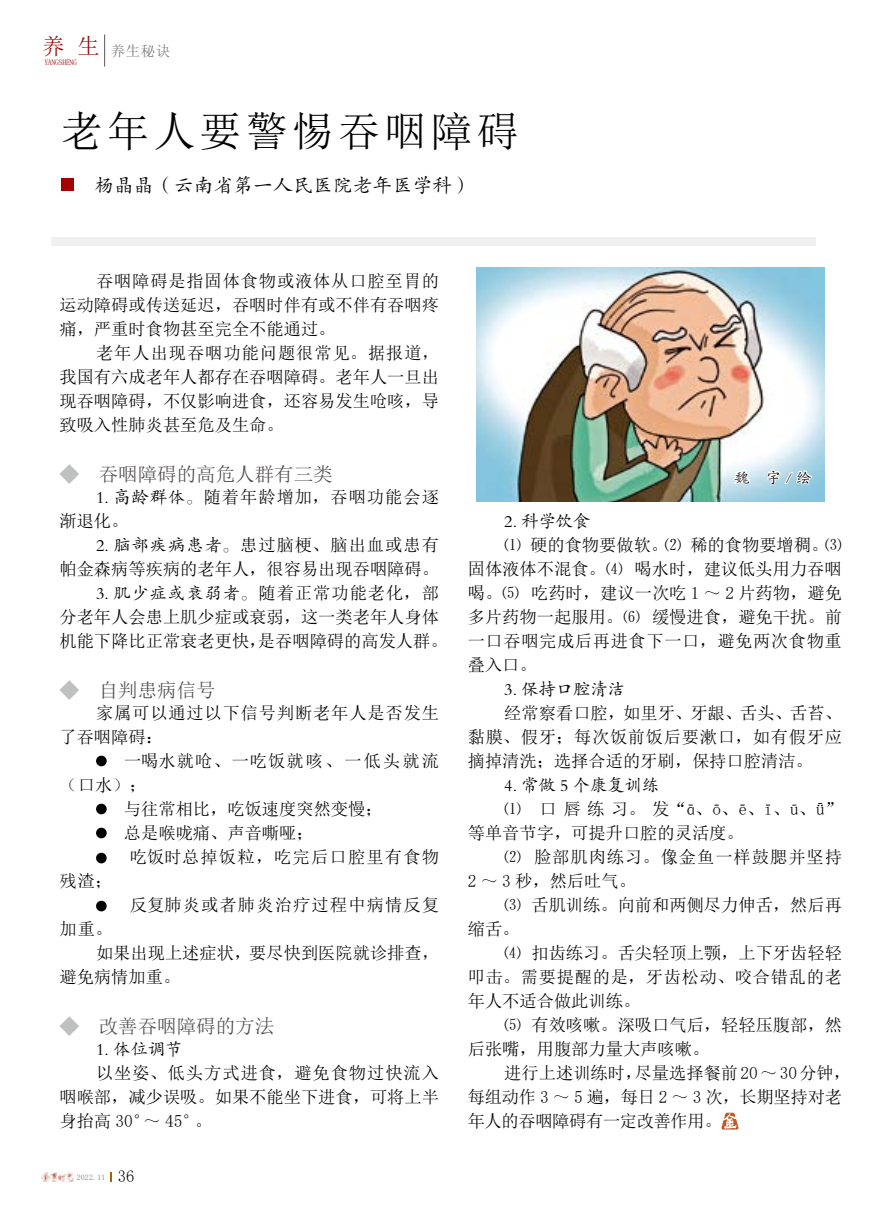
<style>
.page{position:relative;width:893px;height:1212px;background:#fff}
.page>*{position:absolute;margin:0;border:0;box-sizing:border-box;transform-origin:0 0}
.t1{font:42px "Sim Sun";letter-spacing:.1em;color:#000}
.t2{font:22.2px "Sim Sun";color:#9b0000}
.t3{font:19.5px "Sim Sun";color:#4c4948}
.t4{font:19.5px "FZKTK GBK1 0";letter-spacing:.02em;color:#000}
.t5{font:17.25px/24px "Sim Sun";color:#000;text-align:justify}
.t6{font:17.25px/24px "Sim Sun";letter-spacing:.06em;color:#000}
.t7{font:17.25px "FZKTK GBK1 0";color:#000}
.t8{font:17.25px/24px "Sim Sun";letter-spacing:.055em;color:#000}
.t9{font:17.25px/24px "Sim Sun";letter-spacing:.05em;color:#000}
.t10{font:17.25px "FZKTK GBK1 0";letter-spacing:.06em;color:#000}
.t11{font:17.25px "Sim Sun";letter-spacing:.07em;color:#000}
.t12{font:17.25px "Sim Sun";letter-spacing:.065em;color:#000}
.t13{font:15px "FZKTK GBK1 0";color:#000}
.t14{font:14.4px "Sim Sun";color:#727171}
.t15{font:7.8px "Sim Sun";letter-spacing:-.04em;color:#9b0000}
.t16{font:7.65px "Sim Sun";letter-spacing:.04em;color:#727171}
.s1{font-family:"FZKTK GBK1 0"}
.s2{font-family:"Sim Sun"}
.s3{font-size:16.5px;color:#000}
</style>
<div class="page">
<img style="left:42px;top:1171px;width:32px;height:12px">
<svg style="left:110px;top:1172px;width:2px;height:10px"></svg>
<hr style="left:104px;top:35px;width:1px;height:32px;background:#595757">
<div style="left:61px;top:178px;width:12px;height:13px;background:#a40000"></div>
<div style="left:52px;top:237px;width:764px;height:8px;background:#f0f0f0"></div>
<svg style="left:60px;top:464px;width:19px;height:20px"></svg>
<svg style="left:59px;top:680px;width:20px;height:20px"></svg>
<div style="left:96px;top:756px;width:11px;height:10px;background:#000;border-radius:50%"></div>
<div style="left:96px;top:804px;width:11px;height:10px;background:#000;border-radius:50%"></div>
<div style="left:96px;top:828px;width:11px;height:10px;background:#000;border-radius:50%"></div>
<div style="left:96px;top:853px;width:11px;height:10px;background:#000;border-radius:50%"></div>
<div style="left:96px;top:901px;width:11px;height:10px;background:#000;border-radius:50%"></div>
<svg style="left:59px;top:1016px;width:20px;height:20px"></svg>
<svg style="left:721px;top:1113px;width:18px;height:16px"></svg>
<img style="left:476px;top:268px;width:349px;height:234px">
<svg style="left:732px;top:440px;width:19px;height:46px"></svg>
<svg style="left:766px;top:469px;width:47px;height:17px"></svg>
<p class="t2" style="left:43px;top:35px;width:59px">养 生</p>
<p class="t15" style="left:44px;top:59px;width:34px">YANGSHENG</p>
<p class="t14" style="left:111px;top:43px;width:61px">养生秘诀</p>
<h1 class="t1" style="left:61px;top:110px;width:459px">老年人要警惕吞咽障碍</h1>
<p class="t4" style="left:94px;top:175px;width:379px">杨晶晶（云南省第一人民医院老年医学科）</p>
<p class="t5" style="left:59px;top:269px;width:381px;text-indent:37px">吞咽障碍是指固体食物或液体从口腔至胃的运动障碍或传送延迟，吞咽时伴有或不伴有吞咽疼痛，严重时食物甚至完全不能通过。</p>
<p class="t5" style="left:59px;top:341px;width:381px;text-indent:37px">老年人出现吞咽功能问题很常见。据报道，我国有六成老年人都存在吞咽障碍。老年人一旦出现吞咽障碍，不仅影响进食，还容易发生呛咳，导致吸入性肺炎甚至危及生命。</p>
<p class="t3" style="left:99px;top:464px;width:235px">吞咽障碍的高危人群有三类</p>
<p class="t6" style="left:59px;top:485px;width:381px;text-indent:37px"><span class="s1">1. 高龄群体。</span>随着年龄增加，吞咽功能会逐渐退化。</p>
<p class="t5" style="left:59px;top:533px;width:381px;text-align:right"><span class="s1">2. 脑部疾病患者。</span>患过脑梗、脑出血或患有<br>帕金森病等疾病的老年人，很容易出现吞咽障碍。</p>
<p class="t10" style="left:96px;top:584px;width:344px">3. 肌少症或衰弱者。<span class="s2">随着正常功能老化，部</span></p>
<p class="t5" style="left:59px;top:605px;width:390px">分老年人会患上肌少症或衰弱，这一类老年人身体机能下降比正常衰老更快，是吞咽障碍的高发人群。</p>
<p class="t3" style="left:99px;top:680px;width:118px">自判患病信号</p>
<p class="t9" style="left:59px;top:701px;width:381px;text-indent:37px">家属可以通过以下信号判断老年人是否发生了吞咽障碍：</p>
<p class="t6" style="left:124px;top:749px;width:316px">一喝水就呛、一吃饭就咳、一低头就流</p>
<p class="t5" style="left:59px;top:773px;width:89px">（口水）；</p>
<p class="t5" style="left:124px;top:797px;width:260px">与往常相比，吃饭速度突然变慢；</p>
<p class="t5" style="left:124px;top:821px;width:191px">总是喉咙痛、声音嘶哑；</p>
<p class="t11" style="left:130px;top:848px;width:311px">吃饭时总掉饭粒，吃完后口腔里有食物</p>
<p class="t5" style="left:59px;top:869px;width:54px">残渣；</p>
<p class="t12" style="left:130px;top:896px;width:311px">反复肺炎或者肺炎治疗过程中病情反复</p>
<p class="t5" style="left:59px;top:917px;width:54px">加重。</p>
<p class="t5" style="left:96px;top:941px;width:344px">如果出现上述症状，要尽快到医院就诊排查，</p>
<p class="t5" style="left:59px;top:965px;width:122px">避免病情加重。</p>
<p class="t3" style="left:99px;top:1016px;width:177px">改善吞咽障碍的方法</p>
<p class="t7" style="left:96px;top:1040px;width:88px">1. 体位调节</p>
<p class="t5" style="left:59px;top:1061px;width:381px;text-indent:37px">以坐姿、低头方式进食，避免食物过快流入咽喉部，减少误吸。如果不能坐下进食，可将上半身抬高 30°～ 45°。</p>
<p class="t16" style="left:77px;top:1173px;width:59px">2022.11 <span class="s3">36</span></p>
<p class="t13" style="left:734px;top:470px;width:78px">魏 宇/绘</p>
<p class="t7" style="left:504px;top:512px;width:88px">2. 科学饮食</p>
<p class="t5" style="left:468px;top:533px;width:376px;text-indent:37px">⑴ 硬的食物要做软。⑵ 稀的食物要增稠。⑶固体液体不混食。⑷ 喝水时，建议低头用力吞咽喝。⑸ 吃药时，建议一次吃 1 ～ 2 片药物，避免多片药物一起服用。⑹ 缓慢进食，避免干扰。前一口吞咽完成后再进食下一口，避免两次食物重叠入口。</p>
<p class="t7" style="left:504px;top:680px;width:122px">3. 保持口腔清洁</p>
<p class="t5" style="left:468px;top:701px;width:376px;text-indent:37px">经常察看口腔，如里牙、牙龈、舌头、舌苔、黏膜、假牙；每次饭前饭后要漱口，如有假牙应摘掉清洗；选择合适的牙刷，保持口腔清洁。</p>
<p class="t7" style="left:504px;top:776px;width:156px">4. 常做 5 个康复训练</p>
<p class="t5" style="left:468px;top:797px;width:376px;text-indent:37px">⑴ 口唇练习。发“ā、ō、ē、ī、ū、ǖ”等单音节字，可提升口腔的灵活度。</p>
<p class="t8" style="left:468px;top:845px;width:376px;text-indent:37px">⑵ 脸部肌肉练习。像金鱼一样鼓腮并坚持<br>2 ～ 3 秒，然后吐气。</p>
<p class="t5" style="left:468px;top:893px;width:376px;text-indent:37px">⑶ 舌肌训练。向前和两侧尽力伸舌，然后再缩舌。</p>
<p class="t5" style="left:468px;top:941px;width:376px;text-indent:37px">⑷ 扣齿练习。舌尖轻顶上颚，上下牙齿轻轻叩击。需要提醒的是，牙齿松动、咬合错乱的老年人不适合做此训练。</p>
<p class="t5" style="left:468px;top:1013px;width:376px;text-indent:37px">⑸ 有效咳嗽。深吸口气后，轻轻压腹部，然后张嘴，用腹部力量大声咳嗽。</p>
<p class="t5" style="left:468px;top:1061px;width:384px;text-align:left;text-indent:37px">进行上述训练时，尽量选择餐前 20～ 30分钟，每组动作 3 ～ 5 遍，每日 2 ～ 3 次，长期坚持对老年人的吞咽障碍有一定改善作用。</p>
</div>
